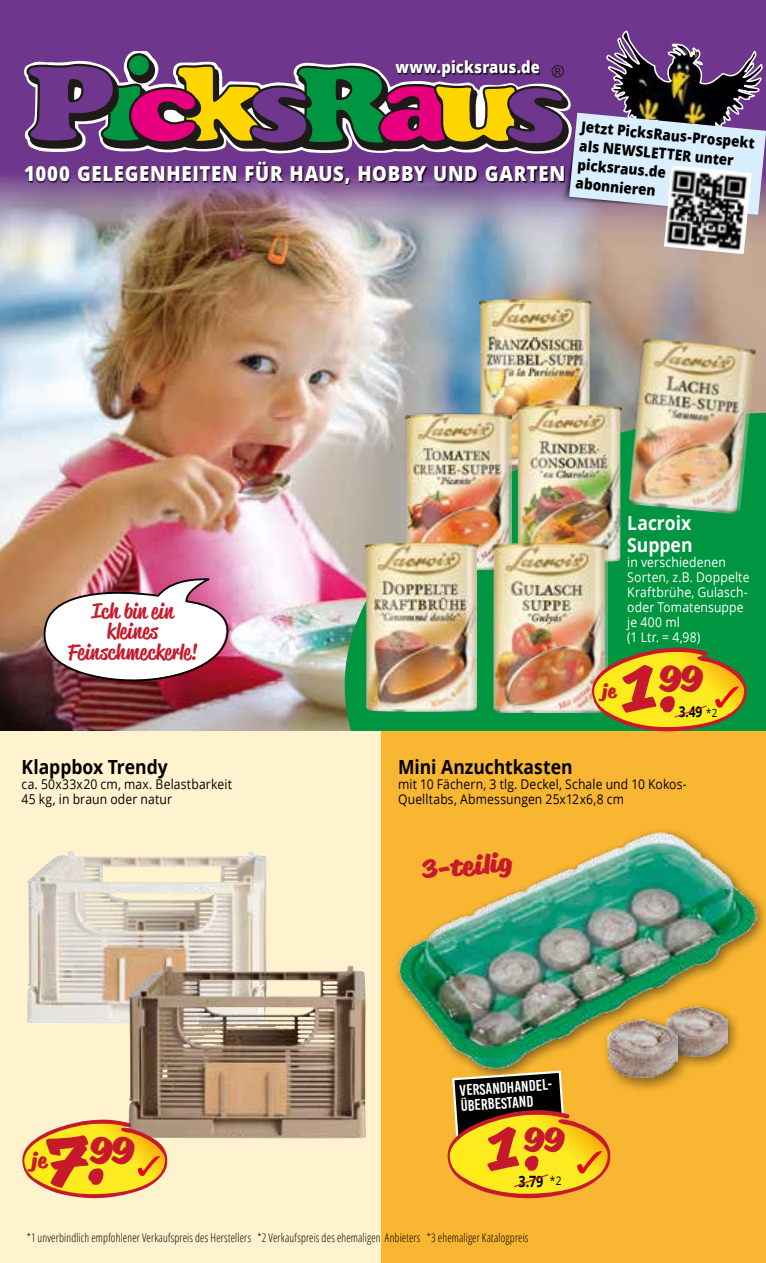
<style>
.page{position:relative;width:766px;height:1263px;background:#fff}
.page>*{position:absolute;margin:0;border:0;box-sizing:border-box;transform-origin:0 0}
.t1{font:900 63.75px "Reklame Script";color:#c61a2c;scale:.9 1}
.t2{font:900 62.25px "Reklame Script";color:#c61a2c;scale:.9 1}
.t3{font:900 57.75px "Reklame Script";color:#c61a2c;scale:.9 1}
.t4{font:900 25.5px "Reklame Script";color:#c61a2c;scale:.9 1}
.t5{font:500 20.85px/20.9px "Reklame Script";letter-spacing:.025em;color:#c61a2c;text-align:center}
.t6{font:800 20.7px "Open Sans";letter-spacing:.035em;color:#fff;scale:.9 1}
.t7{font:900 19.95px "Reklame Script";color:#c61a2c;scale:.9 1}
.t8{font:700 19.5px "Open Sans";letter-spacing:-.005em;color:#000;scale:.9 1}
.t9{font:700 19.5px/22.5px "Open Sans";color:#fff;scale:.9 1}
.t10{font:900 18px "Reklame Script";color:#c61a2c;scale:.9 1}
.t11{font:800 16.5px "Open Sans";letter-spacing:.005em;color:#fff;scale:.9 1}
.t12{font:700 15.6px "Open Sans";color:#000;scale:.81 1}
.t13{font:15.45px/15.5px "Bebas Kai";color:#fff;scale:1.06 1}
.t14{font:800 15px/18.8px "Open Sans";color:#000;scale:.9 1}
.t15{font:700 14.85px "Open Sans";color:#000;scale:.81 1}
.t16{font:13.5px/15px "Open Sans";letter-spacing:.01em;color:#000;scale:.9 1}
.t17{font:13.5px/15px "Open Sans";letter-spacing:.01em;color:#fff;scale:.9 1}
.t18{font:300 condensed 12px "Open Sans";letter-spacing:.01em;color:#000;scale:.94 1}
.s1{font-weight:400;font-size:11.4px}
.s2{font-weight:400;font-size:12px}
</style>
<div class="page">
<img style="left:0;top:251px;width:765px;height:480px">
<svg style="left:344px;top:412px;width:421px;height:319px;background:#47a165"></svg>
<img style="left:0;top:0;width:765px;height:251px">
<img style="left:557px;top:215px;width:196px;height:6px">
<svg style="left:29px;top:30px;width:736px;height:185px;background:#7a5e81"></svg>
<img style="left:663px;top:165px;width:88px;height:89px">
<div style="left:0;top:731px;width:382px;height:532px;background:#fff3cf"></div>
<div style="left:382px;top:731px;width:383px;height:532px;background:#f9b632"></div>
<img style="left:37px;top:577px;width:200px;height:108px">
<img style="left:478px;top:299px;width:78px;height:167px">
<img style="left:516px;top:405px;width:72px;height:138px">
<img style="left:626px;top:338px;width:129px;height:177px">
<img style="left:404px;top:412px;width:107px;height:158px">
<img style="left:491px;top:543px;width:116px;height:169px">
<svg style="left:589px;top:648px;width:157px;height:83px;background:#c4bc2b"></svg>
<img style="left:365px;top:543px;width:83px;height:169px">
<img style="left:27px;top:851px;width:239px;height:172px">
<img style="left:128px;top:965px;width:238px;height:173px">
<svg style="left:22px;top:1120px;width:145px;height:78px"></svg>
<img style="left:398px;top:832px;width:359px;height:237px">
<div style="left:660px;top:1001px;width:80px;height:69px;background:#000;opacity:.49"></div>
<img style="left:666px;top:1006px;width:60px;height:50px">
<div style="left:600px;top:1013px;width:93px;height:81px;background:#000;opacity:.49"></div>
<img style="left:607px;top:1020px;width:70px;height:58px">
<svg style="left:447px;top:1069px;width:163px;height:129px"></svg>
<p class="t11" style="left:395px;top:54px;width:162px">www.picksraus.de</p>
<h3 class="t6" style="left:24px;top:158px;width:602px">1000 GELEGENHEITEN FÜR HAUS, HOBBY UND GARTEN</h3>
<p class="t14" style="left:581px;top:117px;width:196px;rotate:5deg">Jetzt PicksRaus-Prospekt als NEWSLETTER unter picksraus.de<br>abonnieren</p>
<h3 class="t5" style="left:68px;top:600px;width:131px">Ich bin ein kleines<br>Feinschmeckerle!</h3>
<h3 class="t9" style="left:627px;top:511px;width:74px">Lacroix<br>Suppen</h3>
<p class="t17" style="left:627px;top:554px;width:137px">in verschiedenen<br>Sorten, z.B. Doppelte<br>Kraftbrühe, Gulasch&shy;oder Tomatensuppe je 400 ml<br>(1 Ltr. = 4,98)</p>
<h2 class="t2" style="left:623px;top:643px;width:90px">1.<sup>99</sup></h2>
<h3 class="t10" style="left:601px;top:678px;width:17px">je</h3>
<p class="t15" style="left:678px;top:701px;width:49px">3.49 <span class="s1">*2</span></p>
<h3 class="t8" style="left:22px;top:753px;width:164px">Klappbox Trendy</h3>
<p class="t16" style="left:22px;top:776px;width:235px">ca. 50x33x20 cm, max. Belastbarkeit<br>45 kg, in braun oder natur</p>
<h1 class="t1" style="left:48px;top:1114px;width:66px">7.</h1>
<h3 class="t7" style="left:31px;top:1145px;width:116px">je <sup>99</sup></h3>
<h3 class="t8" style="left:398px;top:753px;width:195px">Mini Anzuchtkasten</h3>
<p class="t16" style="left:398px;top:776px;width:322px">mit 10 Fächern, 3 tlg. Deckel, Schale und 10 Kokos-<br>Quelltabs, Abmessungen 25x12x6,8 cm</p>
<h3 class="t4" style="left:421px;top:851px;width:101px;rotate:-5deg">3-teilig</h3>
<p class="t13" style="left:459px;top:1083px;width:92px;rotate:-4deg">VERSANDHANDEL-<br>ÜBERBESTAND</p>
<h3 class="t3" style="left:488px;top:1107px;width:86px">1.<sup>99</sup></h3>
<p class="t12" style="left:518px;top:1170px;width:54px">3.79 <span class="s2">*2</span></p>
<p class="t18" style="left:27px;top:1229px;width:535px">*1 unverbindlich empfohlener Verkaufspreis des Herstellers *2 Verkaufspreis des ehemaligen Anbieters *3 ehemaliger Katalogpreis</p>
</div>
